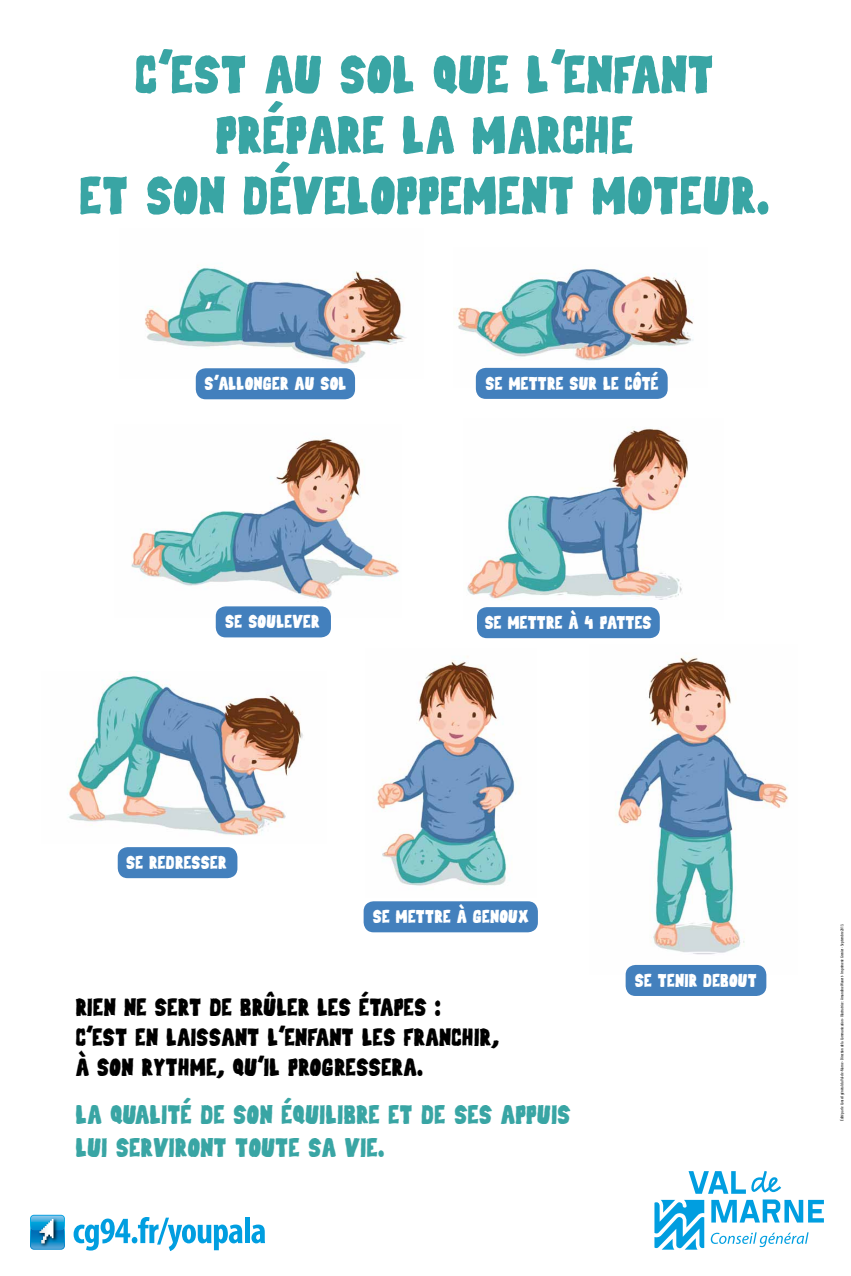
<style>
.page{position:relative;width:851px;height:1276px;background:#fff}
.page>*{position:absolute;margin:0;border:0;box-sizing:border-box;transform-origin:0 0}
.t1{font:54.6px/60.5px "Weltmeister";color:#39a5a4;text-align:center}
.t2{font:27px/32.4px "Weltmeister";color:#39a5a4}
.t3{font:25.12px/30.2px "Weltmeister";color:#000}
.t4{font:18.83px "Weltmeister";color:#fff}
.t5{font:condensed 4.28px "Myriad Pro";color:#000}
</style>
<div class="page">
<svg style="left:654px;top:1200px;width:50px;height:49px"></svg>
<svg style="left:711px;top:1199px;width:112px;height:23px"></svg>
<svg style="left:688px;top:1171px;width:93px;height:22px"></svg>
<svg style="left:710px;top:1232px;width:98px;height:15px"></svg>
<img style="left:67px;top:671px;width:236px;height:165px">
<div style="left:118px;top:847px;width:119px;height:31px;background:#4380bd;border-radius:10px"></div>
<img style="left:457px;top:269px;width:236px;height:118px">
<div style="left:476px;top:368px;width:191px;height:31px;background:#4380bd;border-radius:10px"></div>
<img style="left:375px;top:656px;width:141px;height:230px">
<div style="left:363px;top:901px;width:175px;height:31px;background:#4380bd;border-radius:10px"></div>
<img style="left:615px;top:657px;width:174px;height:317px">
<div style="left:625px;top:965px;width:141px;height:31px;background:#4380bd;border-radius:10px"></div>
<img style="left:131px;top:438px;width:268px;height:179px">
<div style="left:216px;top:606px;width:115px;height:31px;background:#4380bd;border-radius:10px"></div>
<img style="left:467px;top:428px;width:221px;height:192px">
<div style="left:477px;top:607px;width:182px;height:31px;background:#4380bd;border-radius:10px"></div>
<img style="left:145px;top:267px;width:261px;height:112px">
<div style="left:196px;top:368px;width:159px;height:31px;background:#4380bd;border-radius:10px"></div>
<div style="left:29px;top:1213px;width:37px;height:38px;border:2px solid #fff;border-radius:4px"></div>
<svg style="left:30px;top:1214px;width:35px;height:35px"></svg>
<svg style="left:74px;top:1217px;width:168px;height:34px"></svg>
<div style="left:245px;top:1217px;width:5px;height:26px;background:#009ee0"></div>
<svg style="left:251px;top:1224px;width:14px;height:19px"></svg>
<h1 class="t1" style="left:80px;top:42px;width:691px">C’EST AU SOL QUE L’ENFANT<br>PRÉPARE LA MARCHE<br>ET SON DÉVELOPPEMENT MOTEUR.</h1>
<h3 class="t4" style="left:205px;top:371px;width:144px">S’ALLONGER AU SOL</h3>
<h3 class="t4" style="left:486px;top:371px;width:174px">SE METTRE SUR LE CÔTÉ</h3>
<h3 class="t4" style="left:226px;top:609px;width:96px">SE SOULEVER</h3>
<h3 class="t4" style="left:485px;top:610px;width:169px">SE METTRE À 4 PATTES</h3>
<h3 class="t4" style="left:127px;top:850px;width:102px">SE REDRESSER</h3>
<h3 class="t4" style="left:373px;top:904px;width:157px">SE METTRE À GENOUX</h3>
<h3 class="t3" style="left:76px;top:991px;width:425px">RIEN NE SERT DE BRÛLER LES ÉTAPES :<br>C’EST EN LAISSANT L’ENFANT LES FRANCHIR,<br>À SON RYTHME, QU’IL PROGRESSERA.</h3>
<h2 class="t2" style="left:76px;top:1097px;width:496px">LA QUALITÉ DE SON ÉQUILIBRE ET DE SES APPUIS<br>LUI SERVIRONT TOUTE SA VIE.</h2>
<h3 class="t4" style="left:635px;top:968px;width:123px">SE TENIR DEBOUT</h3>
<p class="t5" style="left:839px;top:1120px;width:198px;rotate:-90deg">Édité par le Conseil général du Val-de-Marne - Direction de la Communication - Illustratrice : Amandine Wanert - Imprimerie Grenier - Septembre 2013.</p>
</div>
